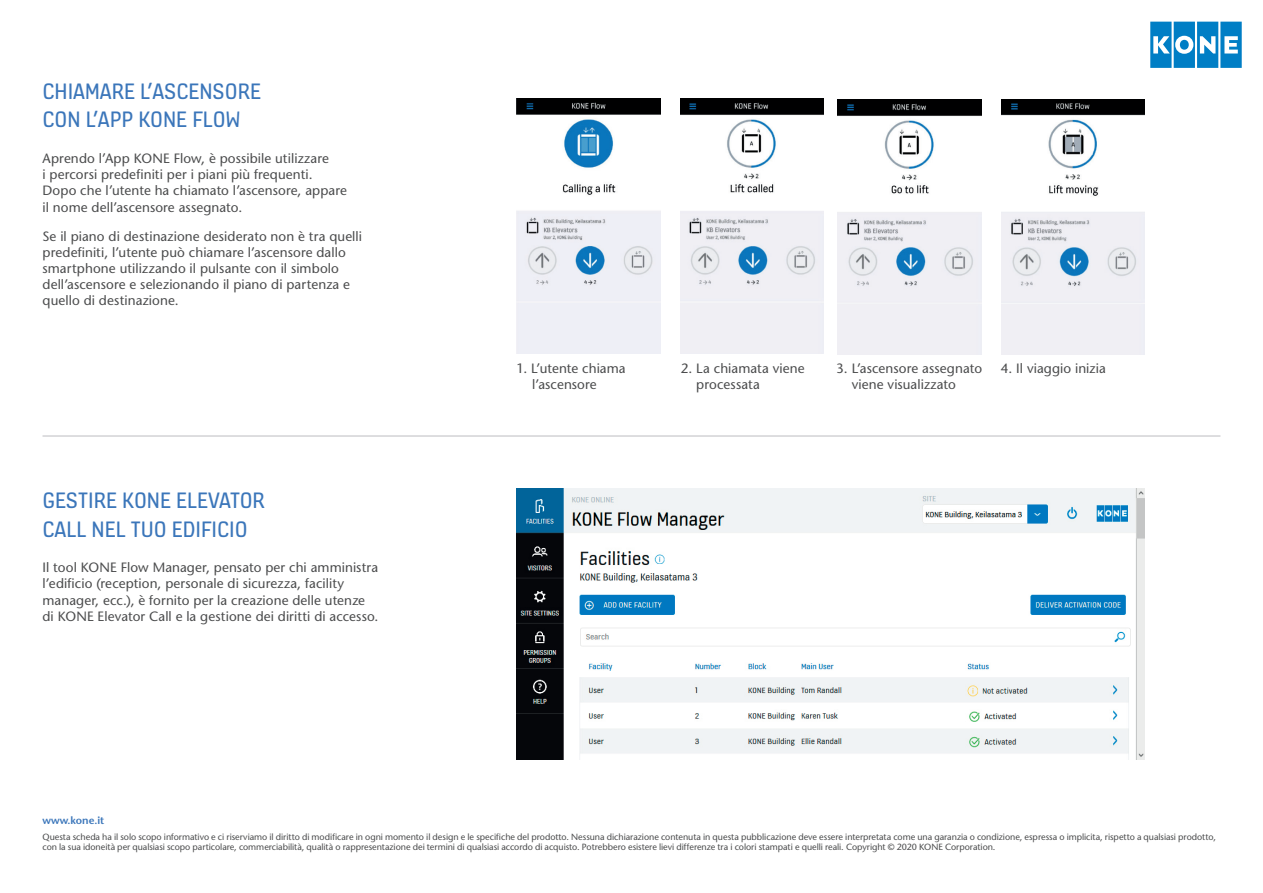
<style>
.page{position:relative;width:1263px;height:893px;background:#fff}
.page>*{position:absolute;margin:0;border:0;box-sizing:border-box;transform-origin:0 0}
.Headline__Blue__Smal{font:24px "KONE Information v 13";color:#3b76ba}
.testo_itc_stone_sans{font:500 13.5px/16.2px "Stone Sans Std";letter-spacing:.005em;color:#4b4c4d}
.Headline__Blue__Smal-2{font:600 10.5px "Stone Sans";color:#3b76ba}
.Disclaimer_and_Copyr{font:500 9px/10.8px "Stone Sans Std";letter-spacing:-.005em;color:#4b4c4d}
</style>
<div class="page">
<svg style="left:1150px;top:22px;width:92px;height:46px"></svg>
<img style="left:516px;top:98px;width:144px;height:255px">
<img style="left:1001px;top:100px;width:144px;height:255px">
<img style="left:680px;top:99px;width:143px;height:254px">
<img style="left:838px;top:100px;width:143px;height:255px">
<img style="left:516px;top:489px;width:629px;height:270px">
<hr style="left:43px;top:435px;width:1177px;height:1px;background:#bcbdc0">
<p class="Headline__Blue__Smal" style="left:43px;top:75px;width:220px">CHIAMARE L’ASCENSORE</p>
<p class="Headline__Blue__Smal" style="left:43px;top:104px;width:199px">CON L’APP KONE FLOW</p>
<p class="testo_itc_stone_sans" style="left:43px;top:150px;width:306px">Aprendo l’App KONE Flow, è possibile utilizzare<br>i percorsi predefiniti per i piani più frequenti.<br>Dopo che l’utente ha chiamato l’ascensore, appare il nome dell’ascensore assegnato.</p>
<p class="testo_itc_stone_sans" style="left:43px;top:228px;width:321px">Se il piano di destinazione desiderato non è tra quelli predefiniti, l’utente può chiamare l’ascensore dallo smartphone utilizzando il pulsante con il simbolo dell’ascensore e selezionando il piano di partenza e quello di destinazione.</p>
<p class="Headline__Blue__Smal" style="left:43px;top:484px;width:224px">GESTIRE KONE ELEVATOR</p>
<p class="Headline__Blue__Smal" style="left:43px;top:513px;width:207px">CALL NEL TUO EDIFICIO</p>
<p class="testo_itc_stone_sans" style="left:43px;top:559px;width:337px">Il tool KONE Flow Manager, pensato per chi amministra l’edificio (reception, personale di sicurezza, facility manager, ecc.), è fornito per la creazione delle utenze di KONE Elevator Call e la gestione dei diritti di accesso.</p>
<p class="Headline__Blue__Smal-2" style="left:43px;top:814px;width:63px">www.kone.it</p>
<p class="testo_itc_stone_sans" style="left:532px;top:360px;width:95px;text-indent:-15px">1. L’utente chiama l’ascensore</p>
<p class="testo_itc_stone_sans" style="left:696px;top:360px;width:110px;text-indent:-15px">2. La chiamata viene processata</p>
<p class="testo_itc_stone_sans" style="left:852px;top:360px;width:132px;text-indent:-15px">3. L’ascensore assegnato viene visualizzato</p>
<p class="testo_itc_stone_sans" style="left:1001px;top:360px;width:106px">4. Il viaggio inizia</p>
<p class="Disclaimer_and_Copyr" style="left:43px;top:831px;width:1175px">Questa scheda ha il solo scopo informativo e ci riserviamo il diritto di modificare in ogni momento il design e le specifiche del prodotto. Nessuna dichiarazione contenuta in questa pubblicazione deve essere interpretata come una garanzia o condizione, espressa o implicita, rispetto a qualsiasi prodotto, con la sua idoneità per qualsiasi scopo particolare, commerciabilità, qualità o rappresentazione dei termini di qualsiasi accordo di acquisto. Potrebbero esistere lievi differenze tra i colori stampati e quelli reali. Copyright © 2020 KONE Corporation.</p>
</div>
